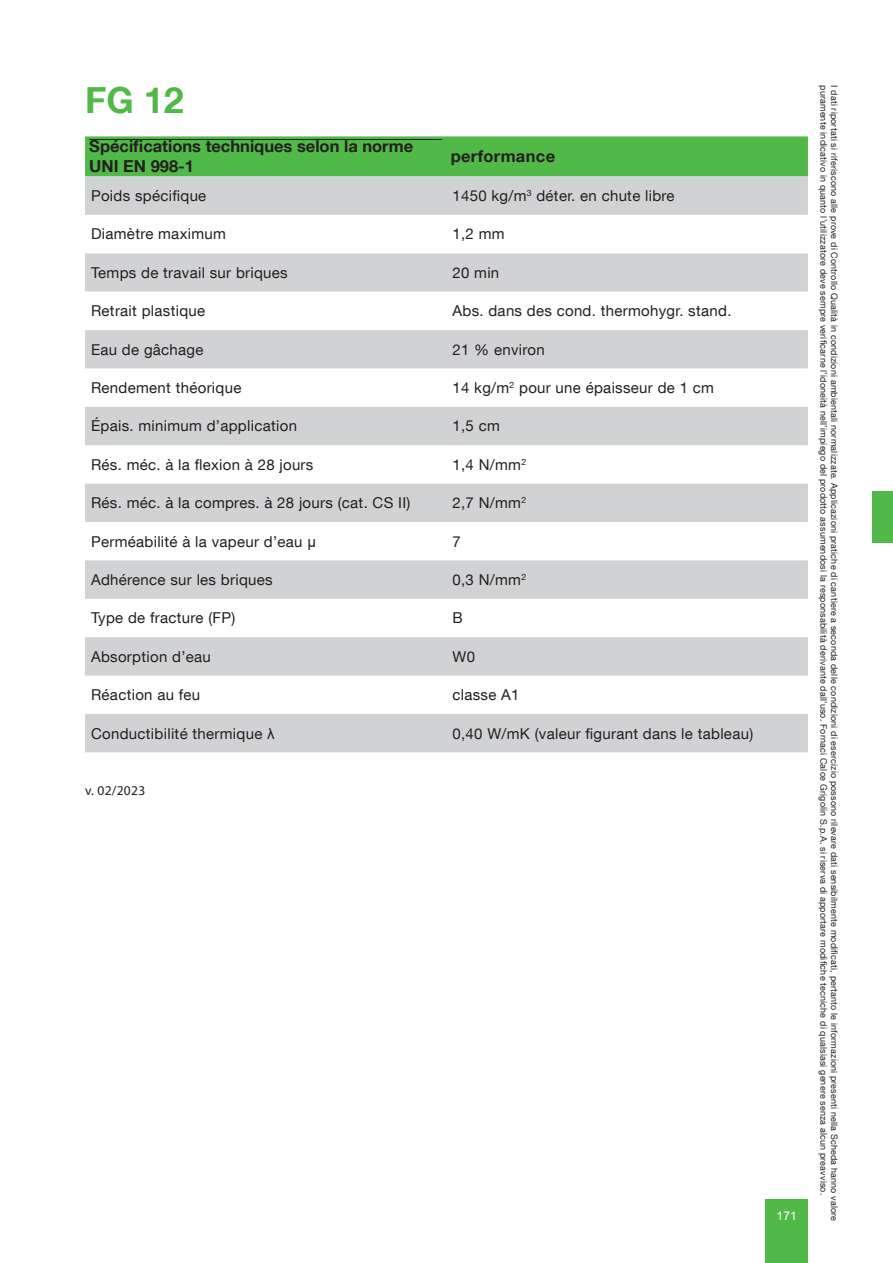
<style>
.page{position:relative;width:893px;height:1263px;background:#fff}
.page>*{position:absolute;margin:0;border:0;box-sizing:border-box;transform-origin:0 0}
.t1{font:700 36px "Helvetica Neue LT Com";color:#51b948}
.TiolettoScheda{font:700 16.5px/19.8px "Helvetica Neue LT Com";color:#231f20}
.TestoScheda{font:700 16.5px "Helvetica Neue LT Com";letter-spacing:.02em;color:#231f20}
.TestoScheda-2{font:15px "Helvetica Neue LT Com";letter-spacing:.02em;color:#231f20}
.TestoScheda-3{font:13.5px "Myriad Pro";letter-spacing:.02em;color:#231f20}
.t2{font:12px "Arial";color:#fff}
.t3{font:9px "Helvetica Neue LT Com";letter-spacing:.02em;color:#231f20}
.s1{font-family:"Arial"}
</style>
<div class="page">
<div style="left:765px;top:1199px;width:43px;height:64px;background:#51b948"></div>
<div style="left:872px;top:491px;width:21px;height:51px;background:#51b948"></div>
<div style="left:85px;top:136px;width:723px;height:40px;background:#51b948"></div>
<div style="left:85px;top:176px;width:723px;height:39px;background:#d1d2d4"></div>
<div style="left:85px;top:253px;width:723px;height:39px;background:#d1d2d4"></div>
<svg style="left:85px;top:330px;width:723px;height:422px;fill:#d1d2d4"></svg>
<hr style="left:89px;top:139px;width:353px;height:1px;background:#231f20">
<p class="t1" style="left:85px;top:77px;width:100px">FG 12</p>
<p class="TiolettoScheda" style="left:89px;top:136px;width:325px">Spécifications techniques selon la norme<br>UNI EN 998-1</p>
<p class="TestoScheda" style="left:451px;top:146px;width:106px">performance</p>
<p class="TestoScheda-2" style="left:91px;top:186px;width:117px">Poids spécifique</p>
<p class="TestoScheda-2" style="left:452px;top:186px;width:224px">1450 kg/m<sup>3</sup> déter. en chute libre</p>
<p class="TestoScheda-2" style="left:91px;top:225px;width:136px">Diamètre maximum</p>
<p class="TestoScheda-2" style="left:452px;top:225px;width:54px">1,2 mm</p>
<p class="TestoScheda-2" style="left:91px;top:263px;width:198px">Temps de travail sur briques</p>
<p class="TestoScheda-2" style="left:452px;top:263px;width:48px">20 min</p>
<p class="TestoScheda-2" style="left:91px;top:302px;width:116px">Retrait plastique</p>
<p class="TestoScheda-2" style="left:452px;top:302px;width:280px">Abs. dans des cond. thermohygr. stand.</p>
<p class="TestoScheda-2" style="left:91px;top:340px;width:114px">Eau de gâchage</p>
<p class="TestoScheda-2" style="left:452px;top:340px;width:94px">21 % environ</p>
<p class="TestoScheda-2" style="left:91px;top:378px;width:152px">Rendement théorique</p>
<p class="TestoScheda-2" style="left:452px;top:378px;width:263px">14 kg/m<sup>2</sup> pour une épaisseur de 1 cm</p>
<p class="TestoScheda-2" style="left:91px;top:417px;width:207px">Épais. minimum d’application</p>
<p class="TestoScheda-2" style="left:452px;top:417px;width:49px">1,5 cm</p>
<p class="TestoScheda-2" style="left:91px;top:455px;width:224px">Rés. méc. à la flexion à 28 jours</p>
<p class="TestoScheda-2" style="left:452px;top:455px;width:75px">1,4 N/mm<sup>2</sup></p>
<p class="TestoScheda-2" style="left:91px;top:494px;width:321px">Rés. méc. à la compres. à 28 jours (cat. CS II)</p>
<p class="TestoScheda-2" style="left:452px;top:494px;width:75px">2,7 N/mm<sup>2</sup></p>
<p class="TestoScheda-2" style="left:91px;top:532px;width:226px">Perméabilité à la vapeur d’eau <span class="s1">µ</span></p>
<p class="TestoScheda-2" style="left:452px;top:532px;width:10px">7</p>
<p class="TestoScheda-2" style="left:91px;top:570px;width:183px">Adhérence sur les briques</p>
<p class="TestoScheda-2" style="left:452px;top:570px;width:75px">0,3 N/mm<sup>2</sup></p>
<p class="TestoScheda-2" style="left:91px;top:609px;width:146px">Type de fracture (FP)</p>
<p class="TestoScheda-2" style="left:452px;top:609px;width:12px">B</p>
<p class="TestoScheda-2" style="left:91px;top:647px;width:121px">Absorption d’eau</p>
<p class="TestoScheda-2" style="left:452px;top:647px;width:24px">W0</p>
<p class="TestoScheda-2" style="left:91px;top:685px;width:111px">Réaction au feu</p>
<p class="TestoScheda-2" style="left:452px;top:685px;width:69px">classe A1</p>
<p class="TestoScheda-2" style="left:91px;top:724px;width:185px">Conductibilité thermique <span class="s1">λ</span></p>
<p class="TestoScheda-2" style="left:452px;top:724px;width:302px">0,40 W/mK (valeur figurant dans le tableau)</p>
<p class="TestoScheda-3" style="left:85px;top:782px;width:62px">v. 02/2023</p>
<p class="t2" style="left:776px;top:1207px;width:22px">171</p>
<p class="t3" style="left:829px;top:85px;width:1112px;rotate:90deg">puramente indicativo in quanto l’utilizzatore deve sempre verificarne l’idoneità nell’impiego del prodotto assumendosi la responsabilità derivante dall’uso. Fornaci Calce Grigolin S.p.A. si riserva di apportare modifiche tecniche di qualsiasi genere senza alcun preavviso.</p>
<p class="t3" style="left:840px;top:85px;width:1138px;rotate:90deg">I dati riportati si riferiscono alle prove di Controllo Qualità in condizioni ambientali normalizzate. Applicazioni pratiche di cantiere a seconda delle condizioni di esercizio possono rilevare dati sensibilmente modificati, pertanto le informazioni presenti nella Scheda hanno valore</p>
</div>
